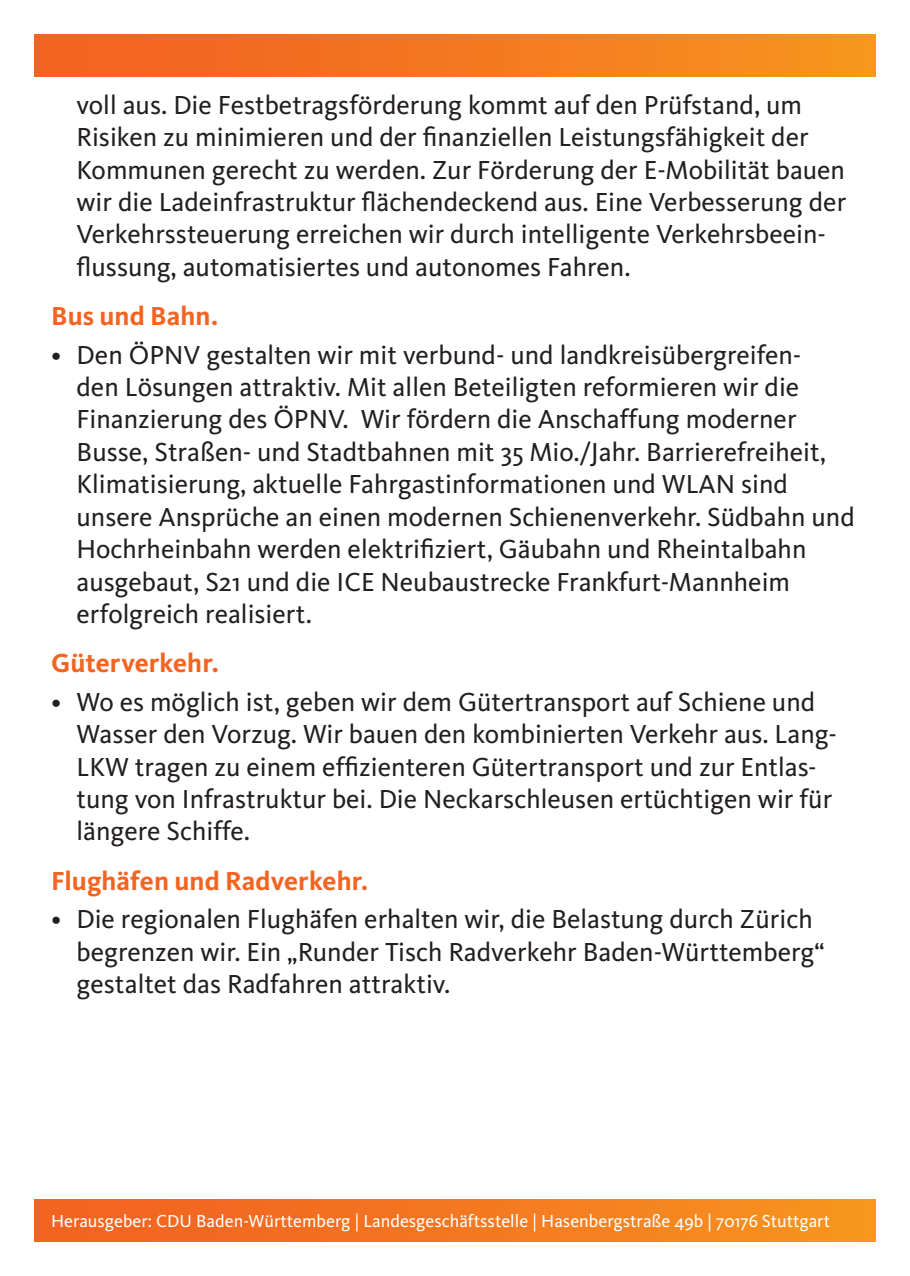
<style>
.page{position:relative;width:910px;height:1276px;background:#fff}
.page>*{position:absolute;margin:0;border:0;box-sizing:border-box;transform-origin:0 0}
.t1{font:27px/32.4px "CDU Kievit";color:#231f20}
.t2{font:700 27px "CDU Kievit";color:#f36421}
.t3{font:18px "CDU Kievit";color:#fff}
</style>
<div class="page">
<div style="left:34px;top:34px;width:842px;height:43px;background:linear-gradient(to right,#f25e22,#f6941e)"></div>
<div style="left:34px;top:1199px;width:842px;height:43px;background:linear-gradient(to right,#f25e22,#f6941e)"></div>
<p class="t1" style="left:77px;top:89px;width:771px">voll aus. Die Festbetragsförderung kommt auf den Prüfstand, um Risiken zu minimieren und der finanziellen Leistungsfähigkeit der Kommunen gerecht zu werden. Zur Förderung der E-Mobilität bauen wir die Ladeinfrastruktur flächendeckend aus. Eine Verbesserung der Verkehrssteuerung erreichen wir durch intelligente Verkehrsbeein&shy;flussung, automatisiertes und autonomes Fahren.</p>
<p class="t2" style="left:51px;top:300px;width:169px">Bus und Bahn.</p>
<p class="t1" style="left:77px;top:339px;width:780px;text-indent:-26px">• Den ÖPNV gestalten wir mit verbund- und landkreisübergreifen-<br>den Lösungen attraktiv. Mit allen Beteiligten reformieren wir die Finanzierung des ÖPNV. Wir fördern die Anschaffung moderner Busse, Straßen- und Stadtbahnen mit 35 Mio./Jahr. Barrierefreiheit, Klimatisierung, aktuelle Fahrgastinformationen und WLAN sind unsere Ansprüche an einen modernen Schienenverkehr. Südbahn und Hochrheinbahn werden elektrifiziert, Gäubahn und Rheintalbahn ausgebaut, S21 und die ICE Neubaustrecke Frankfurt-Mannheim erfolgreich realisiert.</p>
<p class="t2" style="left:51px;top:647px;width:170px">Güterverkehr.</p>
<p class="t1" style="left:77px;top:686px;width:762px;text-indent:-26px">• Wo es möglich ist, geben wir dem Gütertransport auf Schiene und Wasser den Vorzug. Wir bauen den kombinierten Verkehr aus. Lang-LKW tragen zu einem effizienteren Gütertransport und zur Entlas&shy;tung von Infrastruktur bei. Die Neckarschleusen ertüchtigen wir für längere Schiffe.</p>
<p class="t2" style="left:51px;top:865px;width:319px">Flughäfen und Radverkehr.</p>
<p class="t1" style="left:77px;top:903px;width:750px;text-indent:-26px">• Die regionalen Flughäfen erhalten wir, die Belastung durch Zürich begrenzen wir. Ein „Runder Tisch Radverkehr Baden-Württemberg“ gestaltet das Radfahren attraktiv.</p>
<p class="t3" style="left:51px;top:1211px;width:781px">Herausgeber: CDU Baden-Württemberg | Landesgeschäftsstelle | Hasenbergstraße 49b | 70176 Stuttgart</p>
</div>
